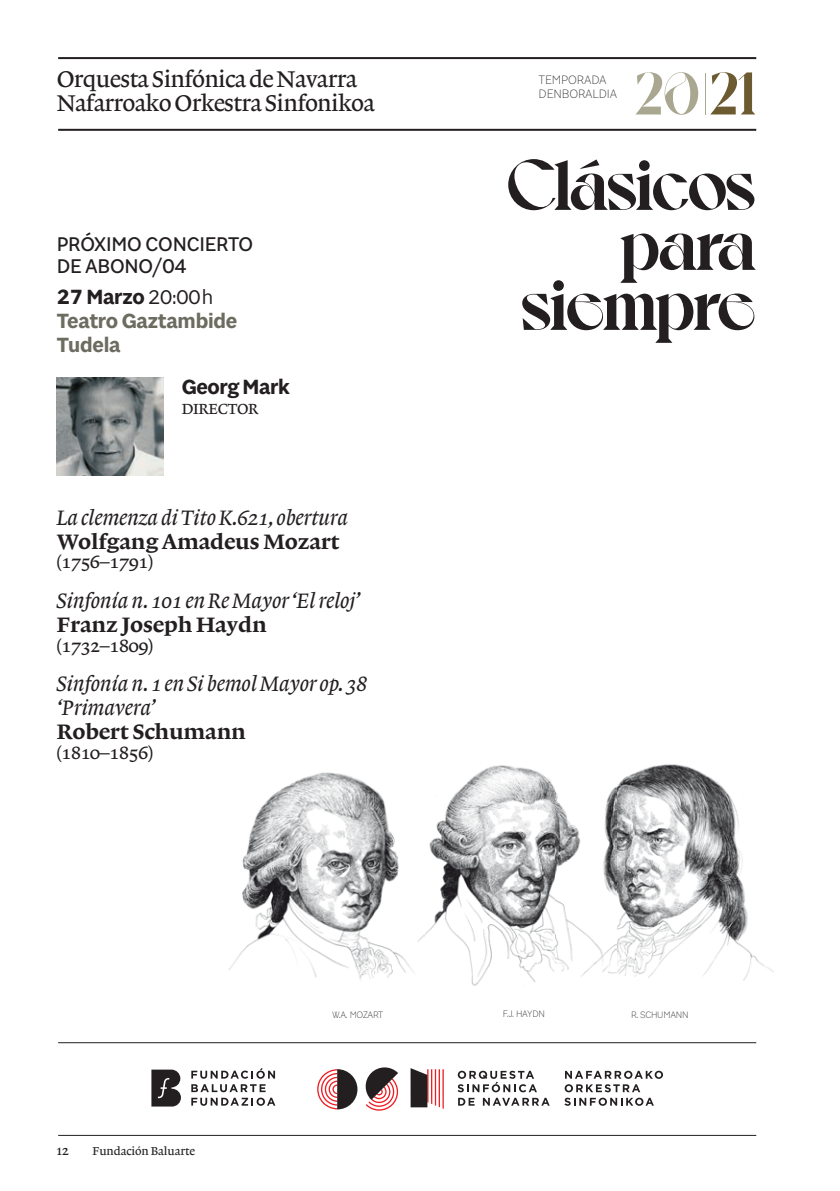
<style>
.page{position:relative;width:840px;height:1191px;background:#fff}
.page>*{position:absolute;margin:0;border:0;box-sizing:border-box;transform-origin:0 0}
.t1{font:700 72px/60px "Voyage";letter-spacing:-.035em;color:#231f20;text-align:right}
.t2{font:700 60px "Voyage";color:#a9a790}
.t3{font:24px/24px "Lexicon No 1 Roman A Txt";letter-spacing:-.03em;color:#231f20}
.t4{font:500 22px/24px "Lexicon No 1 Italic A";letter-spacing:-.01em;color:#231f20}
.t5{font:500 22px "Lexicon No 1 Roman D";letter-spacing:-.01em;color:#231f20}
.t6{font:600 22px/24px "Sole Sans";letter-spacing:-.01em;color:#6d6c61}
.t7{font:600 22px "Sole Sans";letter-spacing:-.02em;color:#231f20}
.t8{font:21.2px/22px "Sole Sans";letter-spacing:-.01em;color:#231f20}
.t9{font:500 19px "Lexicon No 1 Roman A";letter-spacing:-.05em;color:#231f20}
.t10{font:15.4px "Lexicon No 1 Roman A Txt";letter-spacing:-.03em;color:#231f20}
.t11{font:14px "Lexicon No 1 Roman A Txt";color:#231f20}
.t12{font:300 13px/14.4px "Sole Sans";letter-spacing:-.01em;color:#231f20}
.t13{font:12px "Lexicon No 1 Roman A Txt";letter-spacing:-.01em;color:#231f20}
.t14{font:300 10px "Sole Sans";letter-spacing:-.025em;color:#231f20}
.s1{color:#231f20}
.s2{font-weight:400;font-size:21.2px;color:#231f20}
.s3{color:#6c5b30}
</style>
<div class="page">
<hr style="left:58px;top:1135px;width:697px;height:1px;background:#231f20">
<hr style="left:58px;top:1042px;width:697px;height:1px;background:#231f20">
<svg style="left:151px;top:1069px;width:30px;height:37px"></svg>
<svg style="left:191px;top:1068px;width:84px;height:10px"></svg>
<svg style="left:191px;top:1084px;width:84px;height:21px"></svg>
<svg style="left:457px;top:1070px;width:92px;height:35px"></svg>
<svg style="left:565px;top:1070px;width:97px;height:8px"></svg>
<svg style="left:564px;top:1084px;width:89px;height:21px"></svg>
<svg style="left:410px;top:1068px;width:33px;height:40px"></svg>
<svg style="left:317px;top:1069px;width:40px;height:40px"></svg>
<svg style="left:365px;top:1067px;width:33px;height:43px"></svg>
<hr style="left:58px;top:57px;width:697px;height:2px;background:#231f20">
<hr style="left:58px;top:129px;width:697px;height:2px;background:#231f20">
<img style="left:228px;top:772px;width:164px;height:208px">
<img style="left:424px;top:765px;width:131px;height:221px">
<img style="left:392px;top:835px;width:32px;height:138px">
<img style="left:615px;top:764px;width:159px;height:217px">
<img style="left:555px;top:787px;width:60px;height:190px">
<img style="left:57px;top:378px;width:106px;height:97px">
<p class="t3" style="left:57px;top:67px;width:319px">Orquesta Sinfónica de Navarra<br>Nafarroako Orkestra Sinfonikoa</p>
<p class="t8" style="left:57px;top:234px;width:198px">PRÓXIMO CONCIERTO<br>DE ABONO/04</p>
<p class="t6" style="left:57px;top:286px;width:182px"><span class="s1">27 Marzo</span> <span class="s2">20:00h<br></span>Teatro Gaztambide<br>Tudela</p>
<p class="t7" style="left:182px;top:374px;width:109px">Georg Mark</p>
<p class="t10" style="left:182px;top:400px;width:78px">DIRECTOR</p>
<p class="t4" style="left:57px;top:505px;width:292px">La clemenza di Tito K.621, obertura</p>
<p class="t5" style="left:57px;top:529px;width:284px">Wolfgang Amadeus Mozart</p>
<p class="t9" style="left:57px;top:551px;width:98px">(1756–1791)</p>
<p class="t4" style="left:57px;top:588px;width:305px">Sinfonía n. 101 en Re Mayor ‘El reloj’</p>
<p class="t5" style="left:57px;top:612px;width:211px">Franz Joseph Haydn</p>
<p class="t9" style="left:57px;top:635px;width:98px">(1732–1809)</p>
<p class="t4" style="left:57px;top:672px;width:311px">Sinfonía n. 1 en Si bemol Mayor op. 38 ‘Primavera’</p>
<p class="t5" style="left:57px;top:719px;width:190px">Robert Schumann</p>
<p class="t9" style="left:57px;top:742px;width:98px">(1810–1856)</p>
<p class="t12" style="left:538px;top:73px;width:80px">TEMPORADA<br>DENBORALDIA</p>
<h2 class="t2" style="left:634px;top:57px;width:122px">20<sup>|</sup><span class="s3">21</span></h2>
<h1 class="t1" style="left:505px;top:156px;width:252px">Clásicos para siempre</h1>
<p class="t11" style="left:57px;top:1142px;width:14px">12</p>
<p class="t13" style="left:92px;top:1144px;width:104px">Fundación Baluarte</p>
<p class="t14" style="left:332px;top:1009px;width:53px">W.A. MOZART</p>
<p class="t14" style="left:502px;top:1008px;width:43px">F.J. HAYDN</p>
<p class="t14" style="left:630px;top:1009px;width:59px">R. SCHUMANN</p>
</div>
